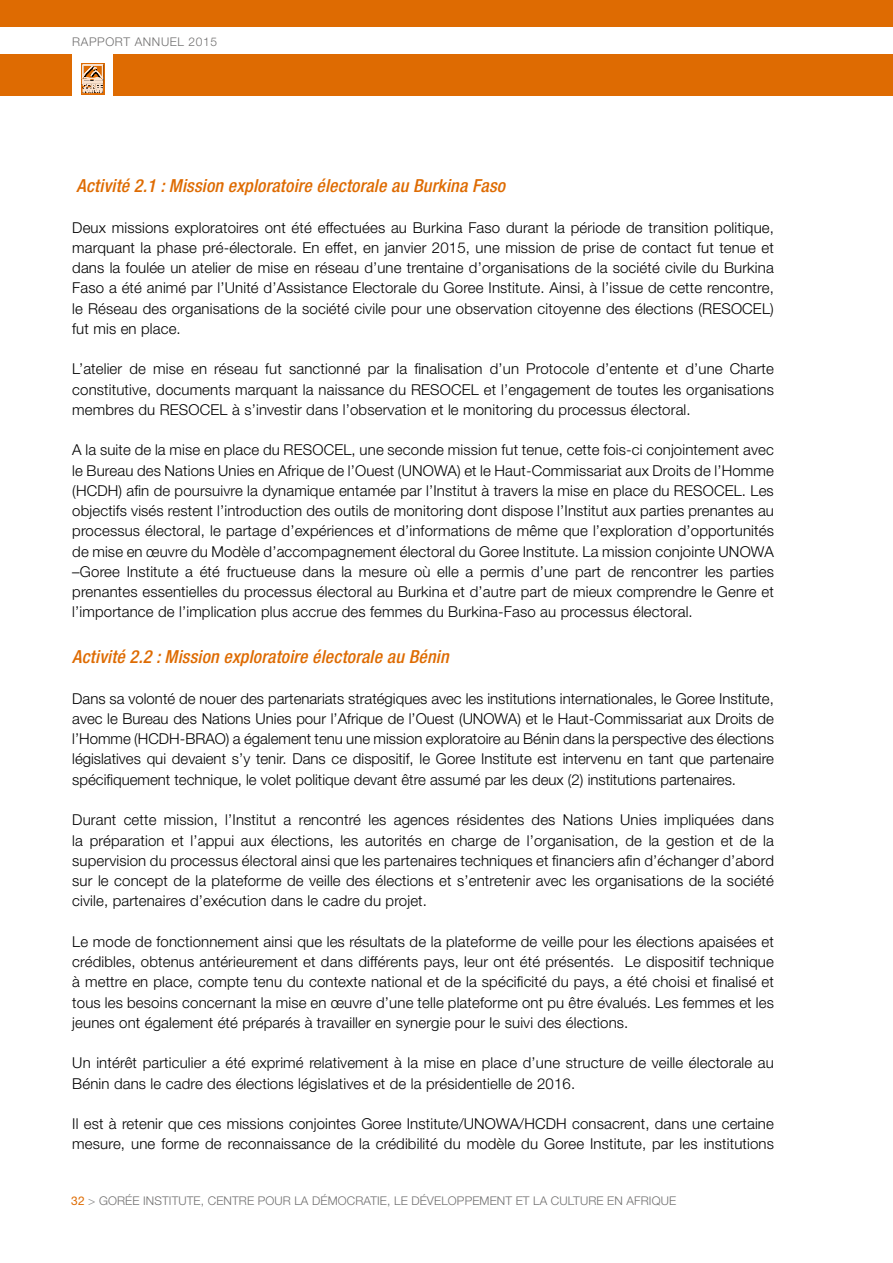
<style>
.page{position:relative;width:893px;height:1263px;background:#fff}
.page>*{position:absolute;margin:0;border:0;box-sizing:border-box;transform-origin:0 0}
.t1{font:italic 500 condensed 18px "Helvetica Neue LT Pro";letter-spacing:.01em;color:#de6b02}
.t2{font:300 15px/20.2px "Helvetica Neue LT Pro";letter-spacing:.01em;color:#000;text-align:justify}
.t3{font:300 12px "Helvetica Neue LT Pro";letter-spacing:.01em;color:#706f6f}
.t4{font:300 12px "Helvetica Neue LT Pro";letter-spacing:.05em;color:#706f6f}
.s1{font-weight:400;color:#de6b02}
.s2{color:#878787}
</style>
<div class="page">
<div style="left:0;top:0;width:893px;height:96px;background:#de6b02"></div>
<div style="left:0;top:28px;width:893px;height:26px;background:#fff"></div>
<div style="left:72px;top:48px;width:41px;height:65px;background:#fff"></div>
<div style="left:80px;top:62px;width:26px;height:34px;background:#de6b02"></div>
<svg style="left:81px;top:63px;width:23px;height:31px"></svg>
<svg style="left:82px;top:65px;width:22px;height:28px"></svg>
<p class="t4" style="left:72px;top:34px;width:146px">RAPPORT ANNUEL 2015</p>
<p class="t1" style="left:77px;top:175px;width:430px">Activité 2.1 : Mission exploratoire électorale au Burkina Faso</p>
<p class="t2" style="left:72px;top:217px;width:703px">Deux missions exploratoires ont été effectuées au Burkina Faso durant la période de transition politique, marquant la phase pré-électorale. En effet, en janvier 2015, une mission de prise de contact fut tenue et dans la foulée un atelier de mise en réseau d’une trentaine d’organisations de la société civile du Burkina Faso a été animé par l’Unité d’Assistance Electorale du Goree Institute. Ainsi, à l’issue de cette rencontre, le Réseau des organisations de la société civile pour une observation citoyenne des élections (RESOCEL) fut mis en place.</p>
<p class="t2" style="left:72px;top:359px;width:703px">L’atelier de mise en réseau fut sanctionné par la finalisation d’un Protocole d’entente et d’une Charte constitutive, documents marquant la naissance du RESOCEL et l’engagement de toutes les organisations membres du RESOCEL à s’investir dans l’observation et le monitoring du processus électoral.</p>
<p class="t2" style="left:72px;top:440px;width:703px">A la suite de la mise en place du RESOCEL, une seconde mission fut tenue, cette fois-ci conjointement avec le Bureau des Nations Unies en Afrique de l’Ouest (UNOWA) et le Haut-Commissariat aux Droits de l’Homme (HCDH) afin de poursuivre la dynamique entamée par l’Institut à travers la mise en place du RESOCEL. Les objectifs visés restent l’introduction des outils de monitoring dont dispose l’Institut aux parties prenantes au processus électoral, le partage d’expériences et d’informations de même que l’exploration d’opportunités de mise en œuvre du Modèle d’accompagnement électoral du Goree Institute. La mission conjointe UNOWA –Goree Institute a été fructueuse dans la mesure où elle a permis d’une part de rencontrer les parties prenantes essentielles du processus électoral au Burkina et d’autre part de mieux comprendre le Genre et l’importance de l’implication plus accrue des femmes du Burkina-Faso au processus électoral.</p>
<p class="t1" style="left:72px;top:646px;width:378px">Activité 2.2 : Mission exploratoire électorale au Bénin</p>
<p class="t2" style="left:72px;top:688px;width:703px">Dans sa volonté de nouer des partenariats stratégiques avec les institutions internationales, le Goree Institute, avec le Bureau des Nations Unies pour l’Afrique de l’Ouest (UNOWA) et le Haut-Commissariat aux Droits de l’Homme (HCDH-BRAO) a également tenu une mission exploratoire au Bénin dans la perspective des élections législatives qui devaient s’y tenir. Dans ce dispositif, le Goree Institute est intervenu en tant que partenaire spécifiquement technique, le volet politique devant être assumé par les deux (2) institutions partenaires.</p>
<p class="t2" style="left:72px;top:809px;width:703px">Durant cette mission, l’Institut a rencontré les agences résidentes des Nations Unies impliquées dans la préparation et l’appui aux élections, les autorités en charge de l’organisation, de la gestion et de la supervision du processus électoral ainsi que les partenaires techniques et financiers afin d’échanger d’abord sur le concept de la plateforme de veille des élections et s’entretenir avec les organisations de la société civile, partenaires d’exécution dans le cadre du projet.</p>
<p class="t2" style="left:72px;top:931px;width:703px">Le mode de fonctionnement ainsi que les résultats de la plateforme de veille pour les élections apaisées et crédibles, obtenus antérieurement et dans différents pays, leur ont été présentés. Le dispositif technique à mettre en place, compte tenu du contexte national et de la spécificité du pays, a été choisi et finalisé et tous les besoins concernant la mise en œuvre d’une telle plateforme ont pu être évalués. Les femmes et les jeunes ont également été préparés à travailler en synergie pour le suivi des élections.</p>
<p class="t2" style="left:72px;top:1052px;width:703px">Un intérêt particulier a été exprimé relativement à la mise en place d’une structure de veille électorale au<br>Bénin dans le cadre des élections législatives et de la présidentielle de 2016.</p>
<p class="t2" style="left:72px;top:1113px;width:703px">Il est à retenir que ces missions conjointes Goree Institute/UNOWA/HCDH consacrent, dans une certaine mesure, une forme de reconnaissance de la crédibilité du modèle du Goree Institute, par les institutions</p>
<p class="t3" style="left:71px;top:1193px;width:606px"><span class="s1">32</span> <span class="s2">&gt;</span> GORÉE INSTITUTE, CENTRE POUR LA DÉMOCRATIE, LE DÉVELOPPEMENT ET LA CULTURE EN AFRIQUE</p>
</div>
